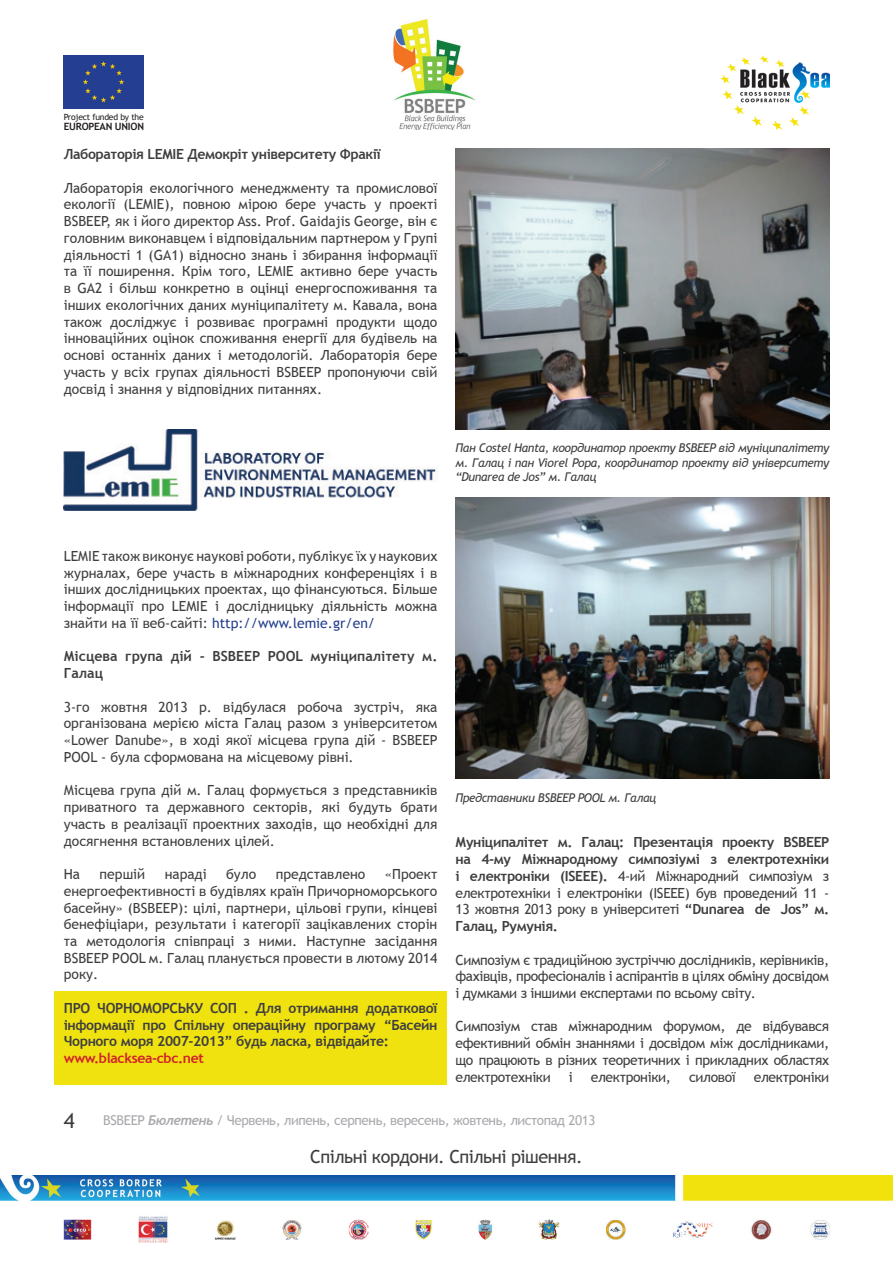
<style>
.page{position:relative;width:893px;height:1263px;background:#fff}
.page>*{position:absolute;margin:0;border:0;box-sizing:border-box;transform-origin:0 0}
.t1{font:21px "Trebuchet MS";color:#3e3e3f}
.t2{font:18px "Trebuchet MS";letter-spacing:-.025em;color:#3e3e3f}
.t3{font:13.95px/16.8px "Trebuchet MS";color:#3e3e3f;text-align:justify}
.t4{font:700 13.95px/16.8px "Trebuchet MS";letter-spacing:-.025em;color:#3e3e3f;text-align:justify}
.t5{font:700 13.95px/16.8px "Trebuchet MS";color:#3e3e3f}
.t6{font:13.95px "Trebuchet MS";letter-spacing:-.025em;color:#3e3e3f}
.t7{font:700 13.95px "Trebuchet MS";letter-spacing:-.025em;color:#d1232a}
.t8{font:13.5px "Trebuchet MS";letter-spacing:-.03em;color:#a8a9ad}
.t9{font:italic 12px/14.4px "Trebuchet MS";letter-spacing:-.025em;color:#3e3e3f;text-align:justify}
.t10{font:700 10.05px "Trebuchet MS";letter-spacing:-.025em;color:#231f20}
.t11{font:8.55px "Trebuchet MS";letter-spacing:-.025em;color:#231f20}
.s1{color:#253f8e}
.s2{font-weight:400}
.s3{font-family:"Trebuchet";font-weight:700;font-style:italic}
</style>
<div class="page">
<img style="left:0;top:1175px;width:893px;height:68px">
<div style="left:64px;top:56px;width:79px;height:53px;background:#243e91"></div>
<img style="left:393px;top:19px;width:83px;height:111px">
<img style="left:721px;top:56px;width:108px;height:74px">
<div style="left:54px;top:991px;width:392px;height:93px;background:#f0e20f"></div>
<img style="left:455px;top:498px;width:374px;height:280px">
<img style="left:64px;top:429px;width:373px;height:81px">
<img style="left:455px;top:149px;width:374px;height:280px">
<p class="t11" style="left:64px;top:111px;width:81px">Project funded by the</p>
<p class="t10" style="left:64px;top:120px;width:82px">EUROPEAN UNION</p>
<p class="t4" style="left:64px;top:146px;width:319px">Лабораторія LEMIE Демокріт університету Фракії</p>
<p class="t3" style="left:64px;top:179px;width:375px">Лабораторія екологічного менеджменту та промислової екології (LEMIE), повною мірою бере участь у проекті BSBEEP, як і його директор Ass. Prof. Gaidajis George, він є головним виконавцем і відповідальним партнером у Групі діяльності 1 (GA1) відносно знань і збирання інформації та її поширення. Крім того, LEMIE активно бере участь в GA2 і більш конкретно в оцінці енергоспоживання та інших екологічних даних муніципалітету м. Кавала, вона також досліджує і розвиває програмні продукти щодо інноваційних оцінок споживання енергії для будівель на основі останніх даних і методологій. Лабораторія бере участь у всіх групах діяльності BSBEEP пропонуючи свій досвід і знання у відповідних питаннях.</p>
<p class="t9" style="left:455px;top:441px;width:375px">Пан Costel Hanta, координатор проекту BSBEEP від муніципалітету м. Галац і пан Viorel Popa, координатор проекту від університету “Dunarea de Jos” м. Галац</p>
<p class="t3" style="left:64px;top:547px;width:375px">LEMIE також виконує наукові роботи, публікує їх у наукових журналах, бере участь в міжнародних конференціях і в інших дослідницьких проектах, що фінансуються. Більше інформації про LEMIE і дослідницьку діяльність можна знайти на її веб-сайті: <span class="s1">http://www.lemie.gr/en/</span></p>
<p class="t5" style="left:64px;top:648px;width:375px">Місцева група дій - BSBEEP POOL муніципалітету м.<br>Галац</p>
<p class="t3" style="left:64px;top:698px;width:375px">3-го жовтня 2013 р. відбулася робоча зустріч, яка організована мерією міста Галац разом з університетом «Lower Danube», в ході якої місцева група дій - BSBEEP POOL - була сформована на місцевому рівні.</p>
<p class="t3" style="left:64px;top:782px;width:375px">Місцева група дій м. Галац формується з представників приватного та державного секторів, які будуть брати участь в реалізації проектних заходів, що необхідні для досягнення встановлених цілей.</p>
<p class="t3" style="left:64px;top:865px;width:18px">На</p>
<p class="t3" style="left:100px;top:865px;width:47px">першій</p>
<p class="t3" style="left:165px;top:865px;width:43px">нараді</p>
<p class="t3" style="left:226px;top:865px;width:31px">було</p>
<p class="t3" style="left:276px;top:865px;width:91px">представлено</p>
<p class="t3" style="left:64px;top:865px;width:375px;text-indent:321px">«Проект енергоефективності в будівлях країн Причорноморського басейну» (BSBEEP): цілі, партнери, цільові групи, кінцеві бенефіціари, результати і категорії зацікавлених сторін та методологія співпраці з ними. Наступне засідання BSBEEP POOL м. Галац планується провести в лютому 2014 року.</p>
<p class="t4" style="left:64px;top:999px;width:375px">ПРО ЧОРНОМОРСЬКУ СОП . Для отримання додаткової інформації про Спільну операційну програму “Басейн Чорного моря 2007-2013” будь ласка, відвідайте:</p>
<p class="t7" style="left:64px;top:1049px;width:142px">www.blacksea-cbc.net</p>
<p class="t9" style="left:455px;top:790px;width:202px">Представники BSBEEP POOL м. Галац</p>
<p class="t4" style="left:455px;top:834px;width:375px">Муніципалітет м. Галац: Презентація проекту BSBEEP на 4-му Міжнародному симпозіумі з електротехніки і електроніки (ISEEE). <span class="s2">4-ий Міжнародний симпозіум з електротехніки і електроніки (ISEEE) був проведений 11 - 13 жовтня 2013 року в університеті</span> “Dunarea de Jos” м.<br>Галац, Румунія.</p>
<p class="t3" style="left:455px;top:951px;width:375px">Симпозіум є традиційною зустріччю дослідників, керівників, фахівців, професіоналів і аспірантів в цілях обміну досвідом і думками з іншими експертами по всьому світу.</p>
<p class="t3" style="left:455px;top:1018px;width:375px">Симпозіум став міжнародним форумом, де відбувався ефективний обмін знаннями і досвідом між дослідниками, що працюють в різних теоретичних і прикладних областях електротехніки</p>
<p class="t3" style="left:569px;top:1068px;width:5px">і</p>
<p class="t6" style="left:591px;top:1068px;width:82px">електроніки,</p>
<p class="t6" style="left:689px;top:1068px;width:48px">силової</p>
<p class="t6" style="left:754px;top:1068px;width:77px">електроніки</p>
<h1 class="t1" style="left:64px;top:1107px;width:13px">4</h1>
<p class="t8" style="left:103px;top:1111px;width:494px">BSBEEP <span class="s3">Бюлетень</span> / Червень, липень, серпень, вересень, жовтень, листопад 2013</p>
<p class="t2" style="left:310px;top:1145px;width:274px">Спільні кордони. Спільні рішення.</p>
</div>
